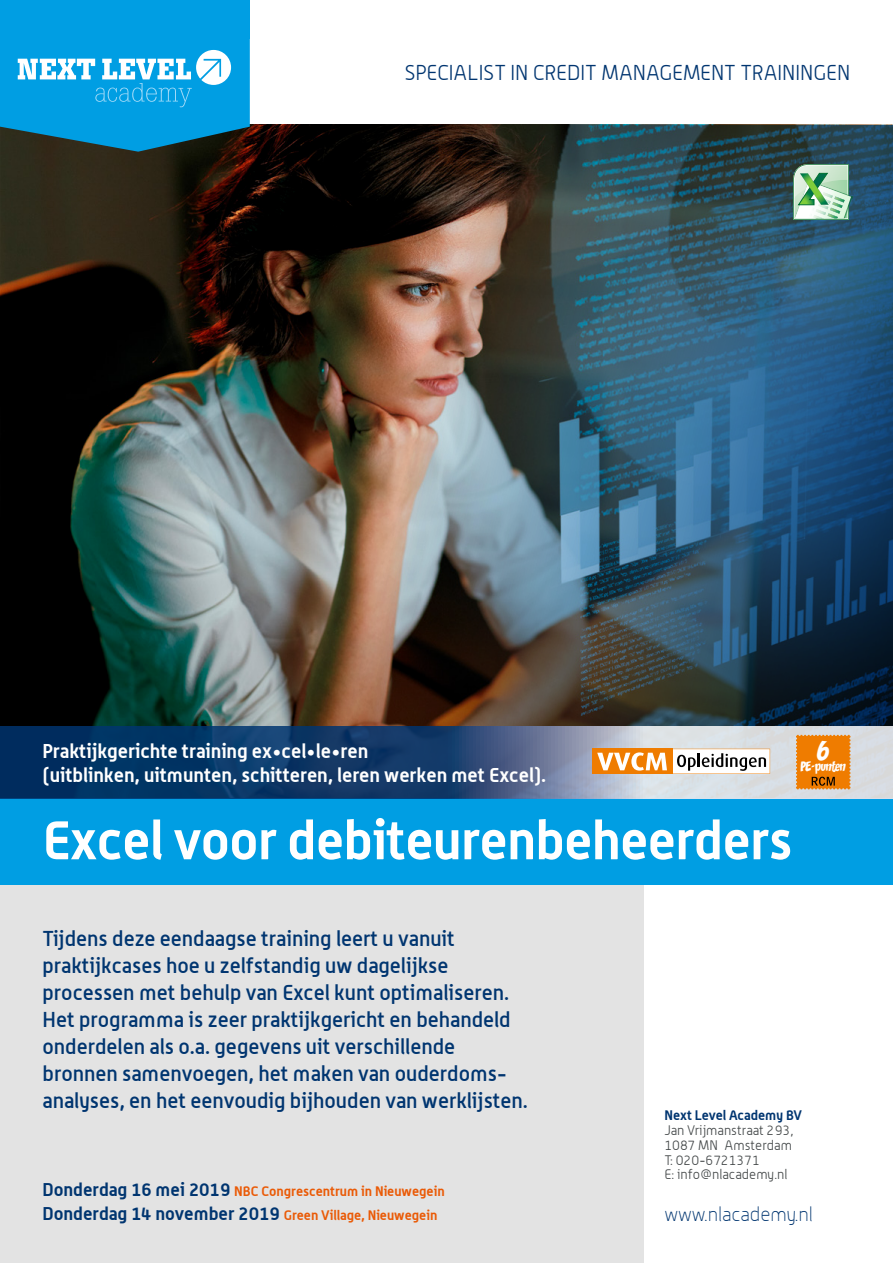
<style>
.page{position:relative;width:893px;height:1263px;background:#fff}
.page>*{position:absolute;margin:0;border:0;box-sizing:border-box;transform-origin:0 0}
.t1{font:700 53.25px "Alwyn";letter-spacing:-.01em;color:#fff}
.t2{font:24.15px "CC Zoinks";color:#fff}
.t3{font:500 21px/27px "Alwyn";color:#003570}
.t4{font:300 21px "Alwyn";color:#003570}
.t5{font:700 19.5px/24px "Alwyn";color:#fff}
.t6{font:100 19.5px "Alwyn";color:#003570}
.t7{font:700 18px "Alwyn";color:#003570}
.t8{font:300 13.5px/14.7px "Alwyn";color:#434748}
.t9{font:700 13.5px "Alwyn";color:#ea5a06}
.t10{font:700 13.5px "Alwyn";color:#003570}
.t11{font:12px "CC Zoinks";letter-spacing:-.02em;color:#fff}
.s1{font-size:18px;color:#003570}
.s2{font-size:13.5px;color:#ea5a06}
</style>
<div class="page">
<div style="left:0;top:869px;width:643px;height:394px;background:#e3e3e3"></div>
<div style="left:0;top:799px;width:893px;height:86px;background:#009ee3"></div>
<img style="left:1px;top:125px;width:892px;height:674px">
<svg style="left:0;top:726px;width:893px;height:72px;background:#4a688b"></svg>
<svg style="left:793px;top:164px;width:58px;height:56px;background:#a8d0b0"></svg>
<div style="left:592px;top:749px;width:81px;height:25px;background:#ef7c00"></div>
<svg style="left:597px;top:749px;width:173px;height:25px"></svg>
<svg style="left:796px;top:735px;width:54px;height:54px;background:#e67a05"></svg>
<svg style="left:0;top:39px;width:250px;height:113px;background:#219ace"></svg>
<div style="left:0;top:0;width:250px;height:39px;background:#009ee3"></div>
<p class="t4" style="left:405px;top:61px;width:447px">SPECIALIST IN CREDIT MANAGEMENT TRAININGEN</p>
<p class="t5" style="left:43px;top:739px;width:505px">Praktijkgerichte training ex•cel•le•ren<br>(uitblinken, uitmunten, schitteren, leren werken met Excel).</p>
<p class="t2" style="left:817px;top:738px;width:13px">6</p>
<p class="t11" style="left:801px;top:760px;width:47px">PE-punten</p>
<h1 class="t1" style="left:43px;top:807px;width:751px">Excel voor debiteurenbeheerders</h1>
<p class="t3" style="left:43px;top:924px;width:487px">Tijdens deze eendaagse training leert u vanuit praktijkcases hoe u zelfstandig uw dagelijkse processen met behulp van Excel kunt optimaliseren.<br>Het programma is zeer praktijkgericht en behandeld onderdelen als o.a. gegevens uit verschillende bronnen samenvoegen, het maken van ouderdoms&shy;analyses, en het eenvoudig bijhouden van werklijsten.</p>
<p class="t9" style="left:43px;top:1183px;width:404px"><span class="s1">Donderdag 16 mei 2019</span> NBC Congrescentrum in Nieuwegein</p>
<p class="t7" style="left:43px;top:1203px;width:396px">Donderdag 14 november 2019 <span class="s2">Green Village, Nieuwegein</span></p>
<p class="t10" style="left:664px;top:1107px;width:139px">Next Level Academy BV</p>
<p class="t8" style="left:664px;top:1123px;width:130px">Jan Vrijmanstraat 293,<br>1087 MN Amsterdam<br>T: 020-6721371<br>E: info@nlacademy.nl</p>
<p class="t6" style="left:664px;top:1203px;width:150px">www.nlacademy.nl</p>
</div>
